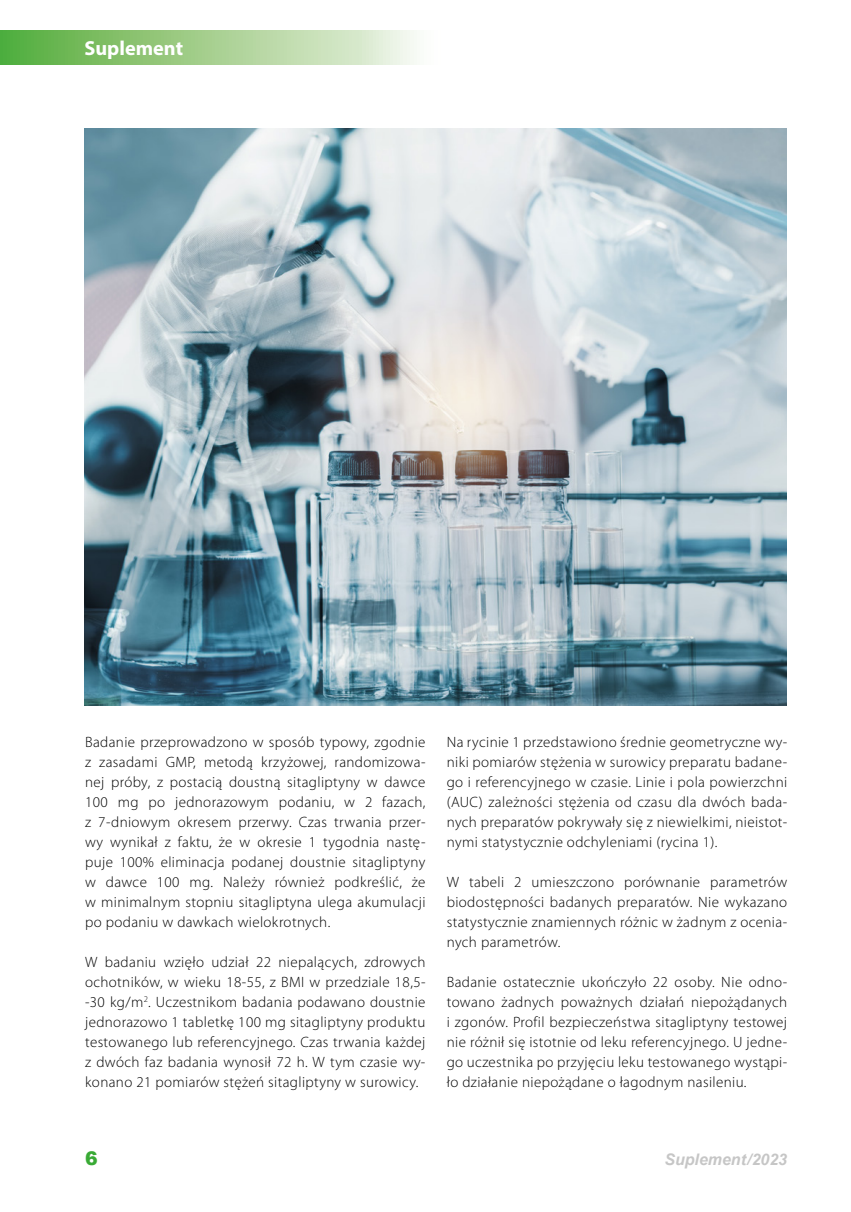
<style>
.page{position:relative;width:851px;height:1212px;background:#fff}
.page>*{position:absolute;margin:0;border:0;box-sizing:border-box;transform-origin:0 0}
.t1{font:700 20.25px "Myriad Pro";color:#fff}
.t2{font:900 18.9px "Arial";color:#39aa35}
.t3{font:italic 700 15.9px "Arial";color:#c6c6c6}
.t4{font:300 15px/20px "Myriad Pro";letter-spacing:.025em;color:#000;text-align:justify}
</style>
<div class="page">
<svg style="left:0;top:31px;width:417px;height:34px;background:#a3cf8f"></svg>
<img style="left:84px;top:129px;width:702px;height:577px">
<h1 class="t1" style="left:84px;top:35px;width:100px">Suplement</h1>
<p class="t4" style="left:85px;top:732px;width:342px">Badanie przeprowadzono w sposób typowy, zgodnie z zasadami GMP, metodą krzyżowej, randomizowa&shy;nej pró by, z postacią doustną sitagliptyny w dawce 100 mg po jednorazowym podaniu, w 2 fazach, z 7-dniowym okresem przerwy. Czas trwania przer&shy;wy wynikał z faktu, że w okresie 1 tygodnia nastę&shy;puje 100% eliminacja podanej doustnie sitagliptyny w dawce 100 mg. Należy również podkreślić, że w minimalnym stopniu sitagliptyna ulega akumulacji po podaniu w dawkach wielokrotnych.</p>
<p class="t4" style="left:85px;top:952px;width:342px">W badaniu wzięło udział 22 niepalących, zdrowych ochotników, w wieku 18-55, z BMI w przedziale 18,5- -30 kg/m<sup>2</sup>. Uczestnikom badania podawano doustnie jednorazowo 1 tabletkę 100 mg sitagliptyny produktu testowanego lub referencyjnego. Czas trwania każdej z dwóch faz badania wynosił 72 h. W tym czasie wy&shy;konano 21 pomiarów stężeń sitagliptyny w surowicy.</p>
<p class="t4" style="left:446px;top:732px;width:342px">Na rycinie 1 przedstawiono średnie geometryczne wy&shy;niki pomiarów stężenia w surowicy preparatu badane&shy;go i referencyjnego w czasie. Linie i pola powierzchni (AUC) zależności stężenia od czasu dla dwóch bada&shy;nych preparatów pokrywały się z niewielkimi, nieistot&shy;nymi statystycznie odchyleniami (rycina 1).</p>
<p class="t4" style="left:446px;top:872px;width:342px">W tabeli 2 umieszczono porównanie parametrów biodostę pności badanych preparatów. Nie wykazano statystycznie znamiennych różnic w żadnym z ocenia&shy;nych parametrów.</p>
<p class="t4" style="left:446px;top:972px;width:342px">Badanie ostatecznie ukończyło 22 osoby. Nie odno&shy;towano żadnych poważnych działań niepożądanych i zgonów. Profil bezpieczeń stwa sitagliptyny testowej nie różnił się istotnie od leku referencyjnego. U jedne&shy;go uczestnika po przyjęciu leku testowanego wystąpi&shy;ło działanie niepożądane o łagodnym nasileniu.</p>
<p class="t2" style="left:85px;top:1145px;width:14px">6</p>
<p class="t3" style="left:664px;top:1149px;width:124px">Suplement/2023</p>
</div>
